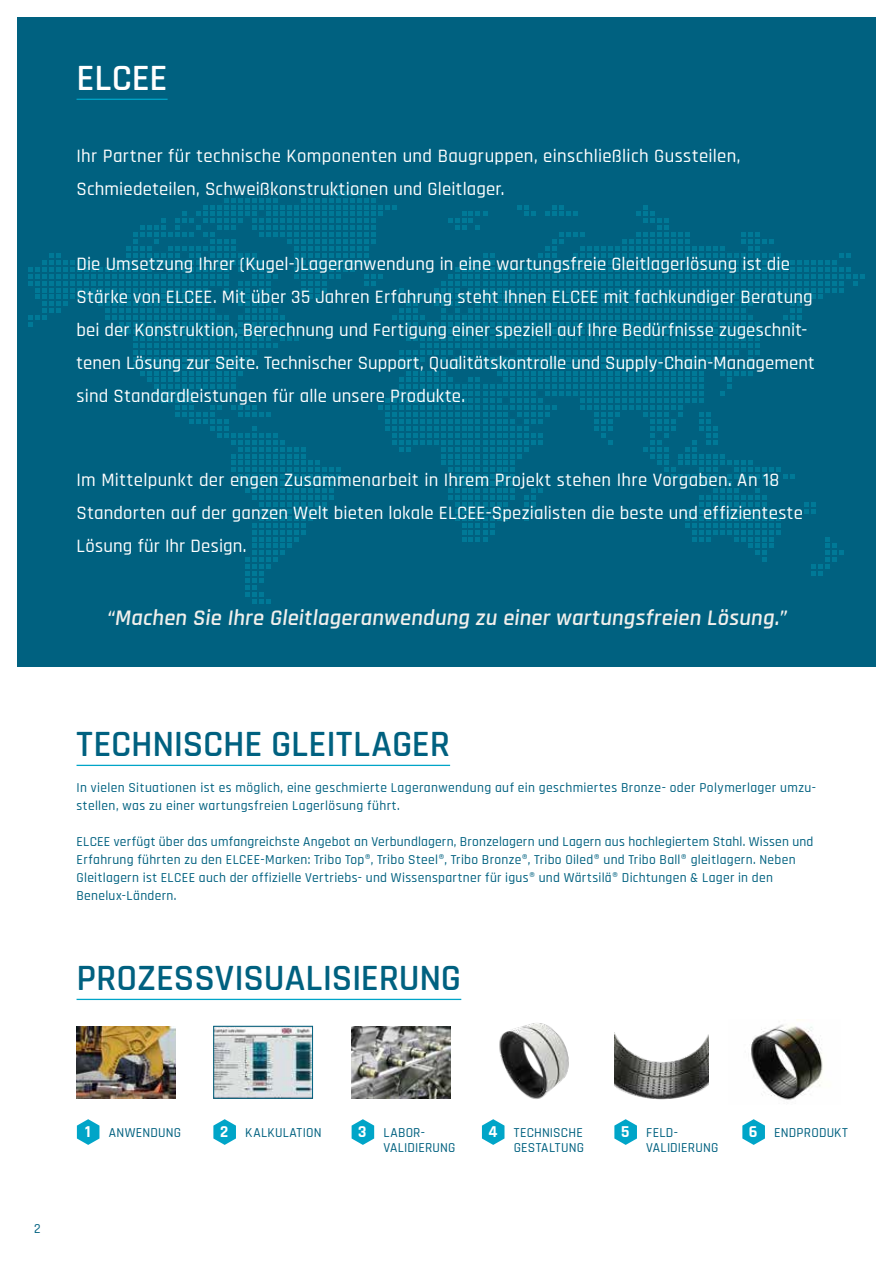
<style>
.page{position:relative;width:893px;height:1263px;background:#fff}
.page>*{position:absolute;margin:0;border:0;box-sizing:border-box;transform-origin:0 0}
.t1{font:600 37.5px "Rajdhani";letter-spacing:-.005em;color:#006180}
.t2{font:600 37.5px "Rajdhani";letter-spacing:-.005em;color:#fff}
.t3{font:600 22.5px "Rajdhani";color:#f0efec}
.t4{font:500 18.75px/33px "Rajdhani";letter-spacing:.01em;color:#fff}
.t5{font:700 16.5px "Rajdhani";color:#fff}
.t6{font:500 13.5px/18px "Rajdhani";letter-spacing:.025em;color:#006180}
.s1{font-weight:700;font-size:16.5px;color:#fff}
</style>
<div class="page">
<div style="left:17px;top:17px;width:859px;height:649px;background:#006180"></div>
<svg style="left:28px;top:191px;width:837px;height:412px"></svg>
<img style="left:77px;top:1026px;width:98px;height:72px">
<img style="left:216px;top:1028px;width:95px;height:68px">
<div style="left:214px;top:1026px;width:99px;height:72px;border:1px solid #006180"></div>
<img style="left:351px;top:1026px;width:99px;height:72px">
<img style="left:499px;top:1023px;width:70px;height:76px">
<img style="left:614px;top:1032px;width:94px;height:68px">
<img style="left:751px;top:1019px;width:72px;height:81px">
<hr style="left:77px;top:99px;width:91px;height:1px;background:#00a5c8">
<hr style="left:77px;top:765px;width:373px;height:1px;background:#00a5c8">
<hr style="left:77px;top:999px;width:384px;height:1px;background:#00a5c8">
<svg style="left:742px;top:1119px;width:23px;height:26px"></svg>
<svg style="left:614px;top:1119px;width:23px;height:26px"></svg>
<svg style="left:482px;top:1119px;width:22px;height:26px"></svg>
<svg style="left:352px;top:1119px;width:22px;height:26px"></svg>
<svg style="left:213px;top:1119px;width:23px;height:26px"></svg>
<svg style="left:77px;top:1119px;width:22px;height:26px"></svg>
<h1 class="t2" style="left:77px;top:59px;width:93px">ELCEE</h1>
<p class="t4" style="left:77px;top:139px;width:665px">Ihr Partner für technische Komponenten und Baugruppen, einschließlich Gussteilen,<br>Schmiedeteilen, Schweißkonstruktionen und Gleitlager.</p>
<p class="t4" style="left:77px;top:247px;width:740px">Die Umsetzung Ihrer (Kugel-)Lageranwendung in eine wartungsfreie Gleitlagerlösung ist die Stärke von ELCEE. Mit über 35 Jahren Erfahrung steht Ihnen ELCEE mit fachkundiger Beratung bei der Konstruktion, Berechnung und Fertigung einer speziell auf Ihre Bedürfnisse zugeschnit&shy;tenen Lösung zur Seite. Technischer Support, Qualitätskontrolle und Supply-Chain-Management sind Standardleistungen für alle unsere Produkte.</p>
<p class="t4" style="left:77px;top:463px;width:728px">Im Mittelpunkt der engen Zusammenarbeit in Ihrem Projekt stehen Ihre Vorgaben. An 18<br>Standorten auf der ganzen Welt bieten lokale ELCEE-Spezialisten die beste und effizienteste<br>Lösung für Ihr Design.</p>
<p class="t3" style="left:107px;top:606px;width:684px">“Machen Sie Ihre Gleitlageranwendung zu einer wartungsfreien Lösung.”</p>
<h1 class="t1" style="left:77px;top:725px;width:375px">TECHNISCHE GLEITLAGER</h1>
<p class="t6" style="left:77px;top:779px;width:741px">In vielen Situationen ist es möglich, eine geschmierte Lageranwendung auf ein geschmiertes Bronze- oder Polymerlager umzu&shy;stellen, was zu einer wartungsfreien Lagerlösung führt.</p>
<p class="t6" style="left:77px;top:833px;width:738px">ELCEE verfügt über das umfangreichste Angebot an Verbundlagern, Bronzelagern und Lagern aus hochlegiertem Stahl. Wissen und Erfahrung führten zu den ELCEE-Marken: Tribo Top®, Tribo Steel®, Tribo Bronze®, Tribo Oiled® und Tribo Ball® gleitlagern. Neben Gleitlagern ist ELCEE auch der offizielle Vertriebs- und Wissenspartner für igus® und Wärtsilä® Dichtungen &amp; Lager in den Benelux-Ländern.</p>
<h1 class="t1" style="left:77px;top:959px;width:386px">PROZESSVISUALISIERUNG</h1>
<p class="t6" style="left:34px;top:1219px;width:8px">2</p>
<p class="t6" style="left:85px;top:1124px;width:98px"><span class="s1">1</span> ANWENDUNG</p>
<p class="t6" style="left:220px;top:1124px;width:103px"><span class="s1">2</span> KALKULATION</p>
<p class="t5" style="left:358px;top:1125px;width:10px">3</p>
<p class="t6" style="left:383px;top:1124px;width:43px">LABOR-</p>
<p class="t5" style="left:488px;top:1125px;width:10px">4</p>
<p class="t6" style="left:383px;top:1139px;width:74px">VALIDIERUNG</p>
<p class="t6" style="left:514px;top:1124px;width:70px">TECHNISCHE</p>
<p class="t5" style="left:621px;top:1125px;width:10px">5</p>
<p class="t6" style="left:514px;top:1139px;width:72px">GESTALTUNG</p>
<p class="t6" style="left:646px;top:1124px;width:33px">FELD-</p>
<p class="t6" style="left:749px;top:1124px;width:101px"><span class="s1">6</span> ENDPRODUKT</p>
<p class="t6" style="left:646px;top:1139px;width:74px">VALIDIERUNG</p>
</div>
